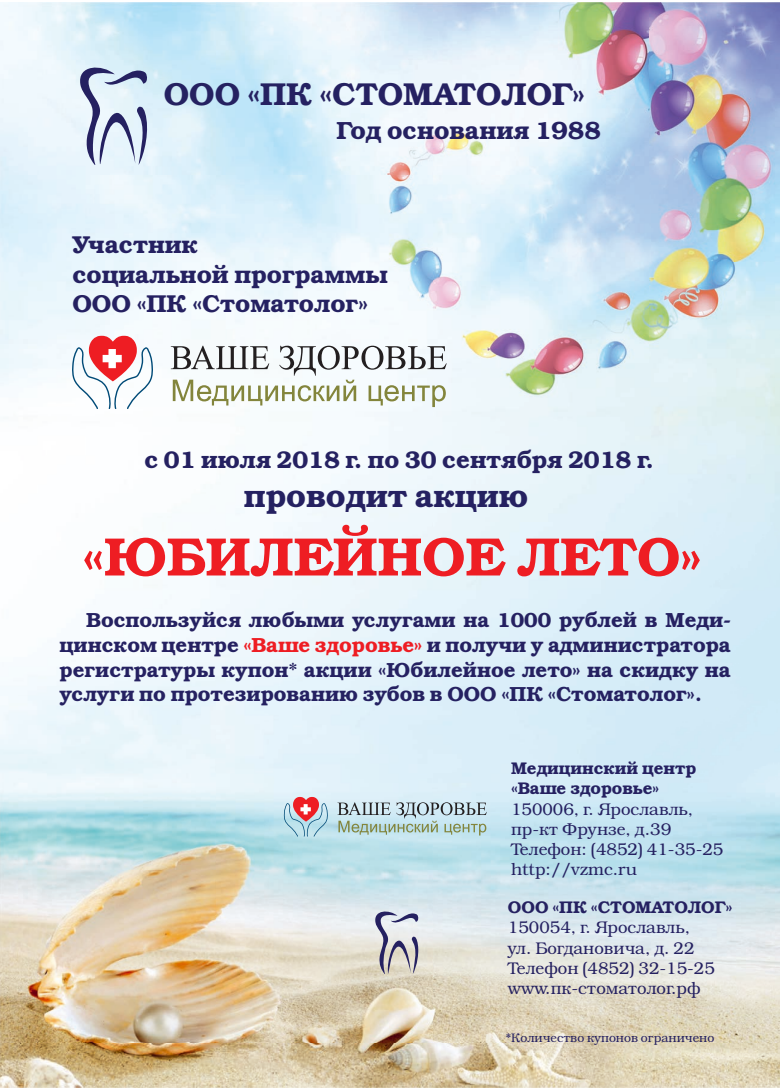
<style>
.page{position:relative;width:780px;height:1088px;background:#fff}
.page>*{position:absolute;margin:0;border:0;box-sizing:border-box;transform-origin:0 0}
.t1{font:700 54.12px "Bookman C";color:#ee1d23}
.t2{font:700 32px "Bookman C";color:#252161}
.t3{font:600 31.75px "Bookman C";color:#252161}
.t4{font:700 24.88px "Bookman C";color:#252161}
.t5{font:700 24.5px/29.4px "Bookman C";color:#252161}
.t6{font:700 24px "Bookman C";color:#252161}
.t7{font:700 20.5px/24.5px "Bookman C";color:#252161;text-align:justify}
.t8{font:16.88px/20.2px "Bookman C";color:#252161}
.t9{font:700 16.88px/20.2px "Bookman C";color:#252161}
.t10{font:12.38px "Bookman C";color:#252161}
.s1{color:#ee1d23}
.s2{font-weight:400}
</style>
<div class="page">
<img style="left:0;top:3px;width:780px;height:1084px">
<svg style="left:77px;top:64px;width:73px;height:101px;background:#bbc6d9"></svg>
<svg style="left:373px;top:909px;width:47px;height:65px;background:#bcbbc3"></svg>
<svg style="left:71px;top:336px;width:82px;height:73px"></svg>
<svg style="left:171px;top:346px;width:275px;height:61px"></svg>
<svg style="left:283px;top:797px;width:45px;height:40px;background:#c2b0bb"></svg>
<svg style="left:337px;top:802px;width:150px;height:33px;background:#aec5c6"></svg>
<h3 class="t3" style="left:164px;top:75px;width:422px">ООО «ПК «СТОМАТОЛОГ»</h3>
<p class="t4" style="left:336px;top:116px;width:266px">Год основания 1988</p>
<p class="t5" style="left:72px;top:230px;width:317px">Участник<br>социальной программы<br>ООО «ПК «Стоматолог»</p>
<p class="t6" style="left:144px;top:445px;width:511px">с 01 июля 2018 г. по 30 сентября 2018 г.</p>
<h2 class="t2" style="left:244px;top:477px;width:286px">проводит акцию</h2>
<h1 class="t1" style="left:82px;top:525px;width:621px">«ЮБИЛЕЙНОЕ ЛЕТО»</h1>
<p class="t7" style="left:60px;top:608px;width:672px;text-indent:27px">Воспользуйся любыми услугами на 1000 рублей в Меди&shy;цинском центре <span class="s1">«Ваше здоровье»</span> и получи у администратора регистратуры купон<span class="s2">*</span> акции «Юбилейное лето» на скидку на услуги по протезированию зубов в ООО «ПК «Стоматолог».</p>
<p class="t9" style="left:511px;top:758px;width:187px">Медицинский центр «Ваше здоровье»</p>
<p class="t8" style="left:511px;top:799px;width:214px">150006, г. Ярославль, пр-кт Фрунзе, д.39<br>Телефон: (4852) 41-35-25 http://vzmc.ru</p>
<p class="t9" style="left:508px;top:897px;width:226px">ООО «ПК «СТОМАТОЛОГ»</p>
<p class="t8" style="left:508px;top:917px;width:208px">150054, г. Ярославль, ул. Богдановича, д. 22<br>Телефон (4852) 32-15-25 www.пк-стоматолог.рф</p>
<p class="t10" style="left:506px;top:1030px;width:210px">*Количество купонов ограничено</p>
</div>
